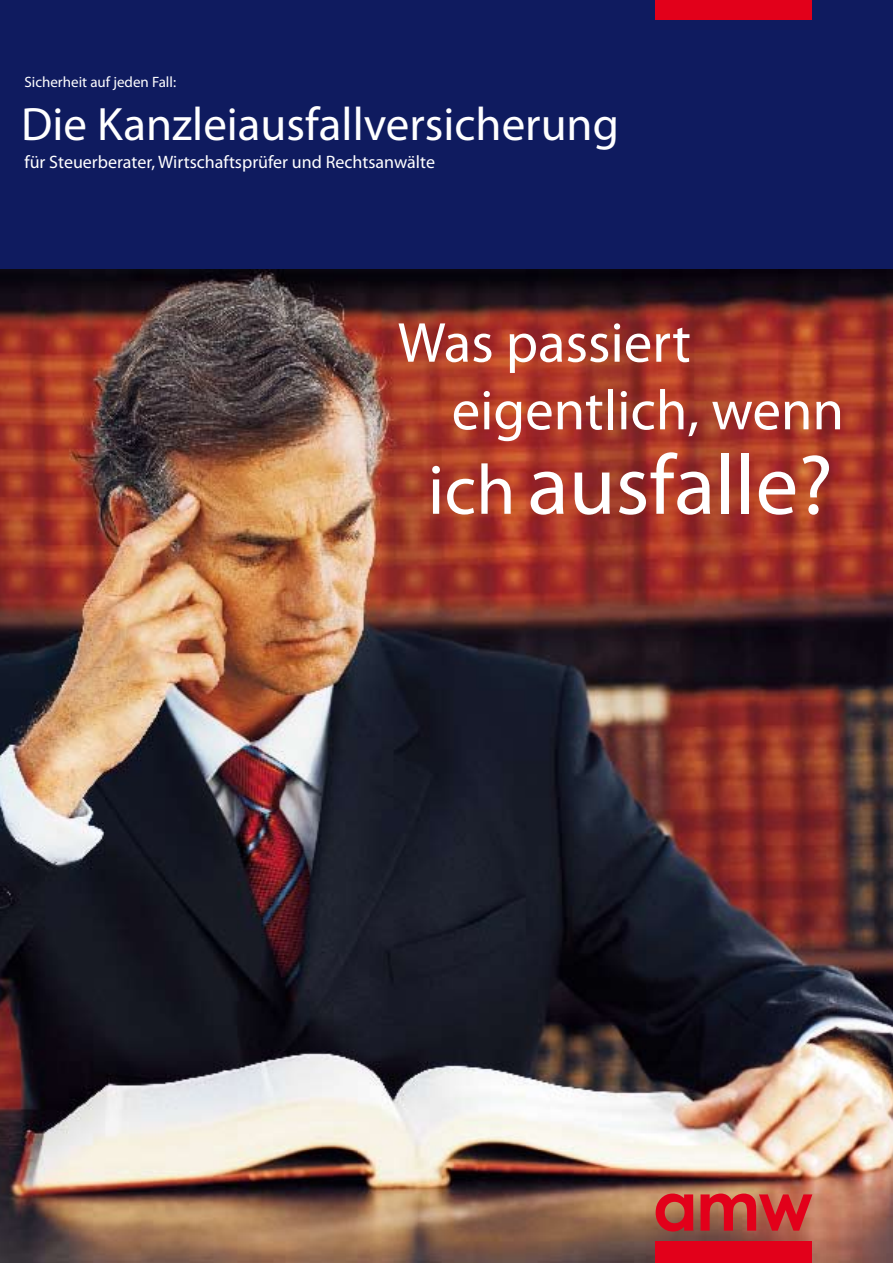
<style>
.page{position:relative;width:893px;height:1263px;background:#fff}
.page>*{position:absolute;margin:0;border:0;box-sizing:border-box;transform-origin:0 0}
.t1{font:85.2px "Myriad Pro";color:#fff}
.t2{font:56.85px/67.7px "Myriad Pro";color:#fff}
.t3{font:47.1px "Myriad Pro";color:#fff}
.t4{font:18px "Myriad Pro";color:#fff}
.t5{font:15px "Myriad Pro";color:#fff}
.s1{font-size:70.95px}
</style>
<div class="page">
<img style="left:0;top:269px;width:893px;height:994px">
<div style="left:0;top:0;width:893px;height:269px;background:#0f1b5f"></div>
<div style="left:655px;top:0;width:157px;height:20px;background:#e2001a"></div>
<div style="left:655px;top:1241px;width:157px;height:22px;background:#e2001a"></div>
<svg style="left:656px;top:1193px;width:37px;height:38px"></svg>
<svg style="left:700px;top:1193px;width:112px;height:38px;background:#c93736"></svg>
<p class="t5" style="left:24px;top:73px;width:153px">Sicherheit auf jeden Fall:</p>
<h3 class="t3" style="left:21px;top:95px;width:599px">Die Kanzleiausfallversicherung</h3>
<p class="t4" style="left:24px;top:150px;width:412px">für Steuerberater, Wirtschaftsprüfer und Rechtsanwälte</p>
<h2 class="t2" style="left:452px;top:308px;width:394px;text-indent:-54px">Was passiert eigentlich, wenn</h2>
<h1 class="t1" style="left:428px;top:433px;width:407px"><span class="s1">ich</span> ausfalle?</h1>
</div>
